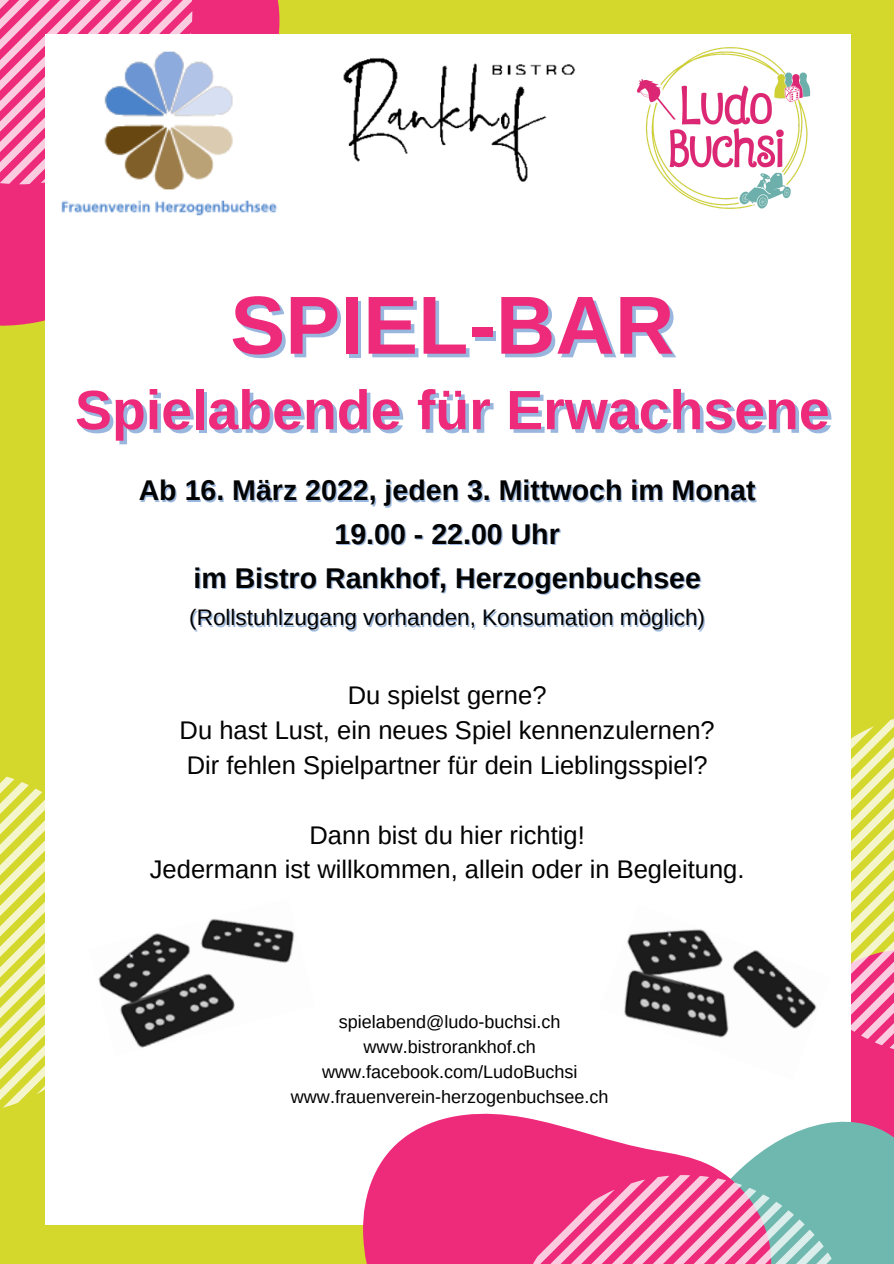
<style>
.page{position:relative;width:894px;height:1264px;background:#fff}
.page>*{position:absolute;margin:0;border:0;box-sizing:border-box;transform-origin:0 0}
.t1{font:700 82.35px "Arimo";color:#ee2a7b}
.t2{font:700 55.35px "Arimo";color:#ee2a7b}
.t3{font:700 28.5px "Arimo";color:#030303}
.t4{font:25.5px "Arimo";color:#030303}
.t5{font:22.5px "Arimo";color:#030303}
.t6{font:18px "Arimo";color:#000}
</style>
<div class="page">
<div style="left:0;top:0;width:893px;height:1263px;background:#d5d82c"></div>
<div style="left:0;top:0;width:280px;height:326px;background:#ee2a7b"></div>
<svg style="left:0;top:776px;width:45px;height:332px"></svg>
<div style="left:850px;top:1056px;width:43px;height:35px;background:#ee2a7b"></div>
<svg style="left:850px;top:711px;width:43px;height:345px"></svg>
<div style="left:45px;top:34px;width:805px;height:1190px;background:#fff"></div>
<svg style="left:810px;top:1091px;width:83px;height:172px;background:#93acb1"></svg>
<svg style="left:0;top:0;width:192px;height:184px"></svg>
<svg style="left:334px;top:1113px;width:476px;height:150px;fill:#ee2a7b"></svg>
<svg style="left:511px;top:1175px;width:345px;height:88px;background:#d27fa7"></svg>
<img style="left:49px;top:50px;width:228px;height:166px">
<img style="left:636px;top:34px;width:215px;height:194px">
<img style="left:343px;top:58px;width:233px;height:124px">
<img style="left:98px;top:918px;width:197px;height:130px">
<img style="left:624px;top:929px;width:193px;height:109px">
<p class="t1" style="left:230px;top:279px;width:445px">SPIEL-BAR</p>
<p class="t2" style="left:75px;top:379px;width:756px">Spielabende für Erwachsene</p>
<p class="t3" style="left:139px;top:474px;width:618px">Ab 16. März 2022, jeden 3. Mittwoch im Monat</p>
<p class="t3" style="left:334px;top:518px;width:227px">19.00 - 22.00 Uhr</p>
<p class="t3" style="left:193px;top:562px;width:509px">im Bistro Rankhof, Herzogenbuchsee</p>
<p class="t5" style="left:189px;top:605px;width:517px">(Rollstuhlzugang vorhanden, Konsumation möglich)</p>
<p class="t4" style="left:348px;top:680px;width:200px">Du spielst gerne?</p>
<p class="t4" style="left:179px;top:715px;width:536px">Du hast Lust, ein neues Spiel kennenzulernen?</p>
<p class="t4" style="left:187px;top:750px;width:522px">Dir fehlen Spielpartner für dein Lieblingsspiel?</p>
<p class="t4" style="left:309px;top:820px;width:277px">Dann bist du hier richtig!</p>
<p class="t4" style="left:150px;top:855px;width:596px">Jedermann ist willkommen, allein oder in Begleitung.</p>
<p class="t6" style="left:339px;top:1012px;width:223px">spielabend@ludo-buchsi.ch</p>
<p class="t6" style="left:363px;top:1036px;width:174px">www.bistrorankhof.ch</p>
<p class="t6" style="left:322px;top:1061px;width:257px">www.facebook.com/LudoBuchsi</p>
<p class="t6" style="left:291px;top:1086px;width:319px">www.frauenverein-herzogenbuchsee.ch</p>
</div>
